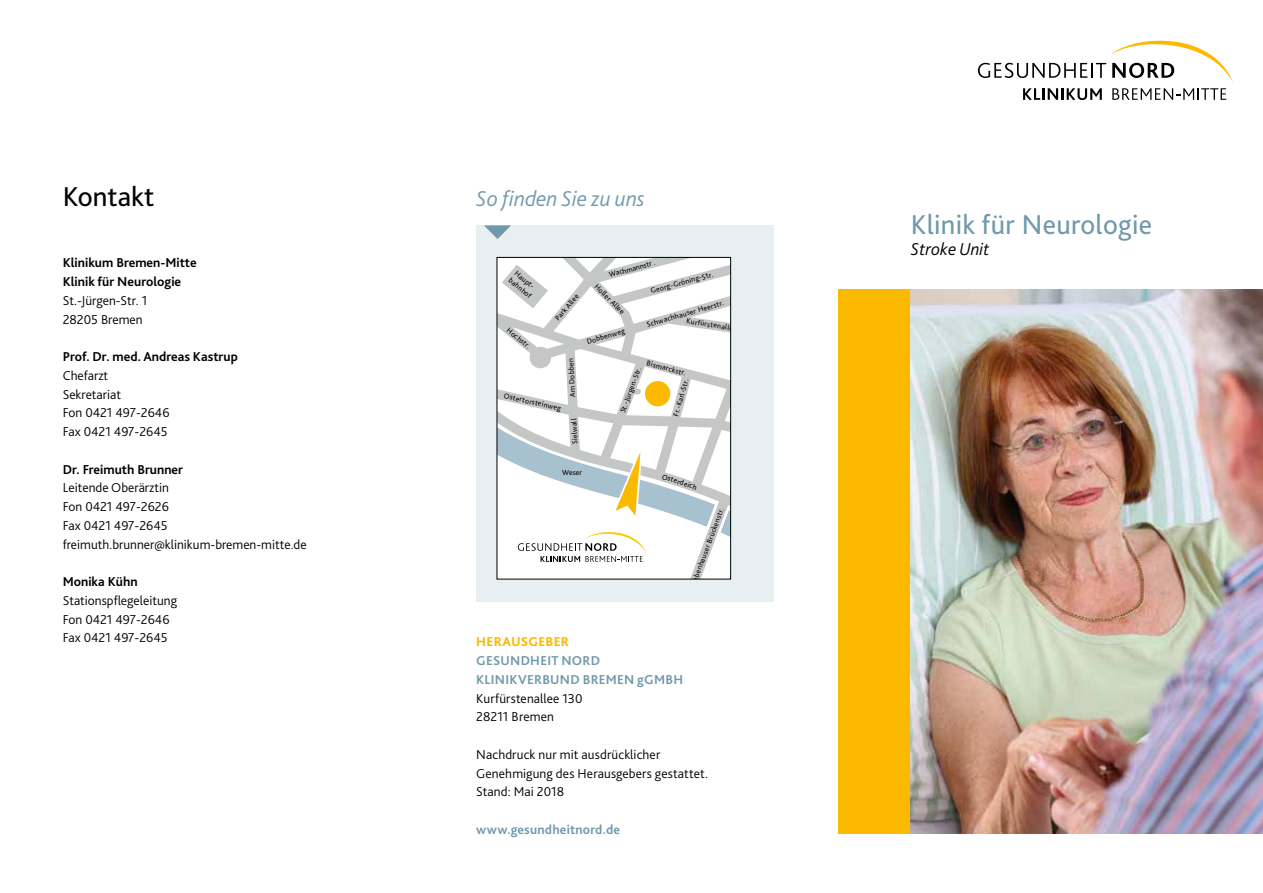
<style>
.page{position:relative;width:1263px;height:893px;background:#fff}
.page>*{position:absolute;margin:0;border:0;box-sizing:border-box;transform-origin:0 0}
.t1{font:28.5px "Bliss 2";letter-spacing:.01em;color:#7199ac}
.t2{font:28.5px "Bliss 2";color:#000}
.t3{font:italic 300 22.5px "Bliss 2";color:#7199ac}
.t4{font:italic 300 18px "Bliss 2";color:#000}
.t5{font:300 13.5px/18.8px "Bliss 2";color:#000}
.t6{font:700 13.5px/18.8px "Bliss 2";color:#000}
.t7{font:700 13.5px/18.8px "Bliss 2";letter-spacing:.015em;color:#7199ac}
.t8{font:800 13.5px "Bliss 2";letter-spacing:.02em;color:#fbba00}
.t9{font:7.65px/9.1px "Bliss 2";color:#000}
</style>
<div class="page">
<div style="left:476px;top:225px;width:298px;height:377px;background:#e8eff3"></div>
<svg style="left:484px;top:225px;width:27px;height:14px"></svg>
<svg style="left:497px;top:257px;width:234px;height:322px;background:#dfe0df"></svg>
<div style="left:838px;top:289px;width:76px;height:544px;background:#fbba00"></div>
<img style="left:911px;top:289px;width:352px;height:544px">
<svg style="left:978px;top:40px;width:255px;height:60px"></svg>
<h1 class="t2" style="left:63px;top:179px;width:93px">Kontakt</h1>
<h2 class="t3" style="left:476px;top:185px;width:170px">So finden Sie zu uns</h2>
<p class="t6" style="left:63px;top:253px;width:136px">Klinikum Bremen-Mitte<br>Klinik für Neurologie</p>
<p class="t5" style="left:63px;top:291px;width:86px">St.-Jürgen-Str. 1<br>28205 Bremen</p>
<p class="t6" style="left:63px;top:347px;width:177px">Prof. Dr. med. Andreas Kastrup</p>
<p class="t5" style="left:63px;top:366px;width:108px">Chefarzt<br>Sekretariat<br>Fon 0421 497-2646<br>Fax 0421 497-2645</p>
<p class="t6" style="left:63px;top:459px;width:122px">Dr. Freimuth Brunner</p>
<p class="t5" style="left:63px;top:478px;width:245px">Leitende Oberärztin<br>Fon 0421 497-2626<br>Fax 0421 497-2645 freimuth.brunner@klinikum-bremen-mitte.de</p>
<p class="t6" style="left:63px;top:572px;width:76px">Monika Kühn</p>
<p class="t5" style="left:63px;top:591px;width:116px">Stationspflegeleitung<br>Fon 0421 497-2646<br>Fax 0421 497-2645</p>
<p class="t9" style="left:608px;top:270px;width:49px;rotate:-15deg">Wachmannstr .</p>
<p class="t9" style="left:650px;top:286px;width:66px;rotate:-15deg">Georg-Gröning-Str.</p>
<p class="t9" style="left:519px;top:268px;width:29px;rotate:40deg">Haupt&shy;bahnhof</p>
<p class="t9" style="left:599px;top:282px;width:41px;rotate:45deg">Holler Allee</p>
<p class="t9" style="left:553px;top:317px;width:34px;rotate:-50deg">Park Allee</p>
<p class="t9" style="left:646px;top:320px;width:81px;rotate:-16deg">Schwachhauser Heerstr.</p>
<p class="t9" style="left:687px;top:316px;width:53px;rotate:9deg">Kurfürstenallee</p>
<p class="t9" style="left:511px;top:326px;width:30px;rotate:39deg">Hochstr.</p>
<p class="t9" style="left:586px;top:337px;width:41px;rotate:-16deg">Dobbenweg</p>
<p class="t9" style="left:568px;top:397px;width:40px;rotate:-93deg">Am Dobben</p>
<p class="t9" style="left:648px;top:358px;width:42px;rotate:15deg">Bismarckstr.</p>
<p class="t9" style="left:618px;top:410px;width:49px;rotate:-69deg">St.-Jürgen-Str.</p>
<p class="t9" style="left:671px;top:415px;width:40px;rotate:-75deg">Fr.-Karl-Str.</p>
<p class="t9" style="left:505px;top:391px;width:60px;rotate:12deg">Ostertorsteinweg</p>
<p class="t9" style="left:570px;top:444px;width:27px;rotate:-93deg">Sielwall</p>
<p class="t9" style="left:562px;top:468px;width:21px">Weser</p>
<p class="t9" style="left:664px;top:472px;width:38px;rotate:18deg">Osterdeich</p>
<p class="t9" style="left:689px;top:584px;width:84px;rotate:-70deg">Habenhauser Brückenstr.</p>
<p class="t8" style="left:476px;top:633px;width:94px">HERAUSGEBER</p>
<p class="t7" style="left:476px;top:651px;width:208px">GESUNDHEIT NORD<br>KLINIKVERBUND BREMEN gGMBH</p>
<p class="t5" style="left:476px;top:688px;width:108px">Kurfürstenallee 130<br>28211 Bremen</p>
<p class="t5" style="left:476px;top:745px;width:233px">Nachdruck nur mit ausdrücklicher<br>Genehmigung des Herausgebers gestattet.<br>Stand: Mai 2018</p>
<p class="t7" style="left:476px;top:820px;width:145px">www.gesundheitnord.de</p>
<h1 class="t1" style="left:911px;top:207px;width:243px">Klinik für Neurologie</h1>
<h3 class="t4" style="left:911px;top:238px;width:80px">Stroke Unit</h3>
</div>
